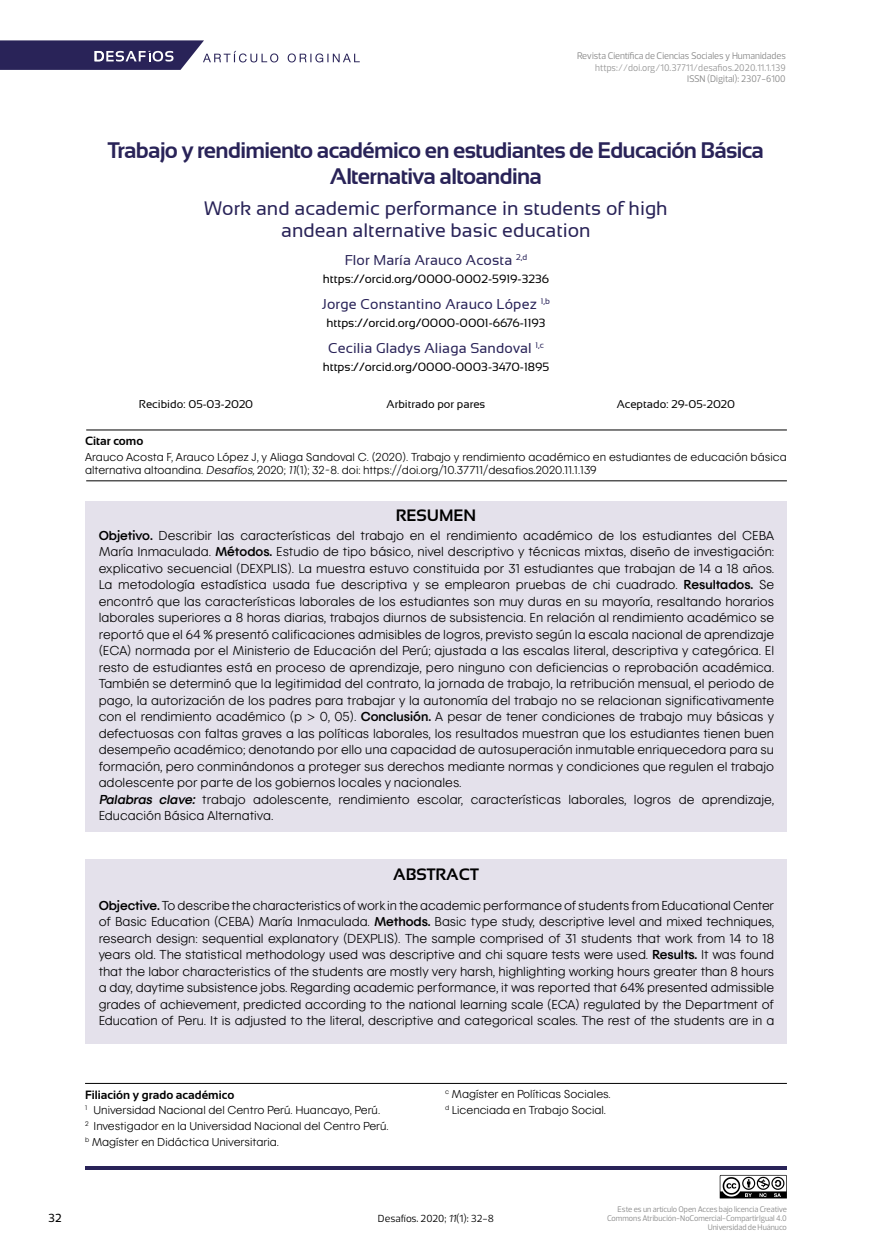
<style>
.page{position:relative;width:872px;height:1255px;background:#fff}
.page>*{position:absolute;margin:0;border:0;box-sizing:border-box;transform-origin:0 0}
.t1{font:700 22.5px/25.8px "Sansation";letter-spacing:-.03em;color:#292358;text-align:center}
.t2{font:19.5px/22.5px "Sansation";color:#292358;text-align:center}
.t3{font:700 16.5px "Sansation";color:#000}
.t4{font:14.25px "Sansation";letter-spacing:.01em;color:#292358}
.t5{font:300 13.5px/16.5px "Kotex";color:#000}
.t6{font:300 12px/15.6px "Kotex";color:#000}
.t7{font:12px "Sansation";color:#000}
.t8{font:700 12px "Sansation";color:#000}
.t9{font:500 12px "Prelo";color:#000}
.t10{font:11.25px "Sansation";color:#000}
.t11{font:10.5px "Prelo";color:#000}
.t12{font:9.75px "Prelo";color:#878787;scale:.95 1}
.t13{font:9.75px "Prelo";letter-spacing:.01em;color:#949494;scale:.95 1}
.t14{font:8.25px/9px "Prelo";color:#878787;text-align:right;scale:.95 1}
.s1{font-style:italic}
.s2{font-weight:700}
.s3{font-weight:700;font-style:italic}
</style>
<div class="page">
<svg style="left:288px;top:53px;width:72px;height:9px"></svg>
<svg style="left:719px;top:1174px;width:68px;height:24px"></svg>
<svg style="left:0;top:40px;width:278px;height:30px"></svg>
<hr style="left:86px;top:429px;width:701px;height:1px;background:#000">
<hr style="left:86px;top:480px;width:701px;height:1px;background:#000">
<hr style="left:85px;top:1082px;width:702px;height:1px;background:#000">
<hr style="left:85px;top:1166px;width:702px;height:3px;background:#292358">
<div style="left:85px;top:501px;width:702px;height:330px;background:#e4e1eb"></div>
<div style="left:85px;top:859px;width:702px;height:184px;background:#e4e1eb"></div>
<p class="t12" style="left:577px;top:50px;width:221px">Revista Científica de Ciencias Sociales y Humanidades</p>
<p class="t13" style="left:595px;top:61px;width:202px">https://doi.org/10.37711/desafios.2020.11.1.139</p>
<p class="t12" style="left:687px;top:73px;width:105px">ISSN (Digital): 2307-6100</p>
<h1 class="t1" style="left:108px;top:137px;width:658px">Trabajo y rendimiento académico en estudiantes de Educación Básica<br>Alternativa altoandina</h1>
<h2 class="t2" style="left:204px;top:197px;width:465px">Work and academic performance in students of high andean alternative basic education</h2>
<p class="t4" style="left:345px;top:252px;width:184px">Flor María Arauco Acosta <sup>2,d</sup></p>
<p class="t7" style="left:323px;top:272px;width:228px">https://orcid.org/0000-0002-5919-3236</p>
<p class="t4" style="left:322px;top:296px;width:229px">Jorge Constantino Arauco López <sup>1,b</sup></p>
<p class="t7" style="left:326px;top:316px;width:221px">https://orcid.org/0000-0001-6676-1193</p>
<p class="t4" style="left:328px;top:340px;width:217px">Cecilia Gladys Aliaga Sandoval <sup>1,c</sup></p>
<p class="t7" style="left:323px;top:360px;width:228px">https://orcid.org/0000-0003-3470-1895</p>
<p class="t10" style="left:139px;top:398px;width:116px">Recibido: 05-03-2020</p>
<p class="t10" style="left:386px;top:398px;width:100px">Arbitrado por pares</p>
<p class="t10" style="left:616px;top:398px;width:120px">Aceptado: 29-05-2020</p>
<p class="t8" style="left:85px;top:434px;width:60px">Citar como</p>
<p class="t6" style="left:85px;top:450px;width:703px;line-height:13.5px">Arauco Acosta F, Arauco López J, y Aliaga Sandoval C. (2020). Trabajo y rendimiento académico en estudiantes de educación básica alternativa altoandina. <span class="s1">Desafíos,</span>2020; <span class="s1">11</span>(1); 32-8. doi: https://doi.org/10.37711/desafios.2020.11.1.139</p>
<p class="t3" style="left:396px;top:506px;width:82px">RESUMEN</p>
<p class="t5" style="left:99px;top:526px;width:677px"><span class="s2">Objetivo.</span> Describir las características del trabajo en el rendimiento académico de los estudiantes del CEBA María Inmaculada. <span class="s2">Métodos.</span> Estudio de tipo básico, nivel descriptivo y técnicas mixtas, diseño de investigación: explicativo secuencial (DEXPLIS). La muestra estuvo constituida por 31 estudiantes que trabajan de 14 a 18 años.<br>La metodología estadística usada fue descriptiva y se emplearon pruebas de chi cuadrado. <span class="s2">Resultados.</span> Se encontró que las características laborales de los estudiantes son muy duras en su mayoría, resaltando horarios laborales superiores a 8 horas diarias, trabajos diurnos de subsistencia. En relación al rendimiento académico se reportó que el 64 % presentó calificaciones admisibles de logros, previsto según la escala nacional de aprendizaje (ECA) normada por el Ministerio de Educación del Perú; ajustada a las escalas literal, descriptiva y categórica. El resto de estudiantes está en proceso de aprendizaje, pero ninguno con deficiencias o reprobación académica.<br>También se determinó que la legitimidad del contrato, la jornada de trabajo, la retribución mensual, el periodo de pago, la autorización de los padres para trabajar y la autonomía del trabajo no se relacionan significativamente con el rendimiento académico (p &gt; 0, 05). <span class="s2">Conclusión.</span> A pesar de tener condiciones de trabajo muy básicas y defectuosas con faltas graves a las políticas laborales, los resultados muestran que los estudiantes tienen buen desempeño académico; denotando por ello una capacidad de autosuperación inmutable enriquecedora para su formación, pero conminándonos a proteger sus derechos mediante normas y condiciones que regulen el trabajo adolescente por parte de los gobiernos locales y nacionales.<br><span class="s3">Palabras clave:</span> trabajo adolescente, rendimiento escolar, características laborales, logros de aprendizaje, Educación Básica Alternativa.</p>
<p class="t3" style="left:393px;top:864px;width:87px">ABSTRACT</p>
<p class="t5" style="left:99px;top:896px;width:677px;text-align:justify"><span class="s2">Objective.</span> To describe the characteristics of work in the academic performance of students from Educational Center of Basic Education (CEBA) María Inmaculada. <span class="s2">Methods.</span> Basic type study, descriptive level and mixed techniques, research design: sequential explanatory (DEXPLIS). The sample comprised of 31 students that work from 14 to 18 years old. The statistical methodology used was descriptive and chi square tests were used. <span class="s2">Results.</span> It was found that the labor characteristics of the students are mostly very harsh, highlighting working hours greater than 8 hours a day, daytime subsistence jobs. Regarding academic performance, it was reported that 64% presented admissible grades of achievement, predicted according to the national learning scale (ECA) regulated by the Department of Education of Peru. It is adjusted to the literal, descriptive and categorical scales. The rest of the students are in a</p>
<p class="t8" style="left:85px;top:1087px;width:151px">Filiación y grado académico</p>
<p class="t6" style="left:85px;top:1102px;width:305px"><sup>1</sup> Universidad Nacional del Centro Perú. Huancayo, Perú.<br><sup>2</sup> Investigador en la Universidad Nacional del Centro Perú. <sup>b</sup> Magíster en Didáctica Universitaria.</p>
<p class="t6" style="left:445px;top:1085px;width:167px"><sup>c</sup> Magíster en Políticas Sociales. <sup>d</sup> Licenciada en Trabajo Social.</p>
<p class="t9" style="left:48px;top:1210px;width:15px">32</p>
<p class="t11" style="left:378px;top:1211px;width:117px">Desafíos. 2020; <span class="s1">11</span>(1): 32-8</p>
<p class="t14" style="left:607px;top:1205px;width:191px">Este es un artículo Open Acces bajo licencia Creative<br>Commons Atribución-NoComercial-CompartirIgual 4.0<br>Universidad de Huánuco</p>
</div>
